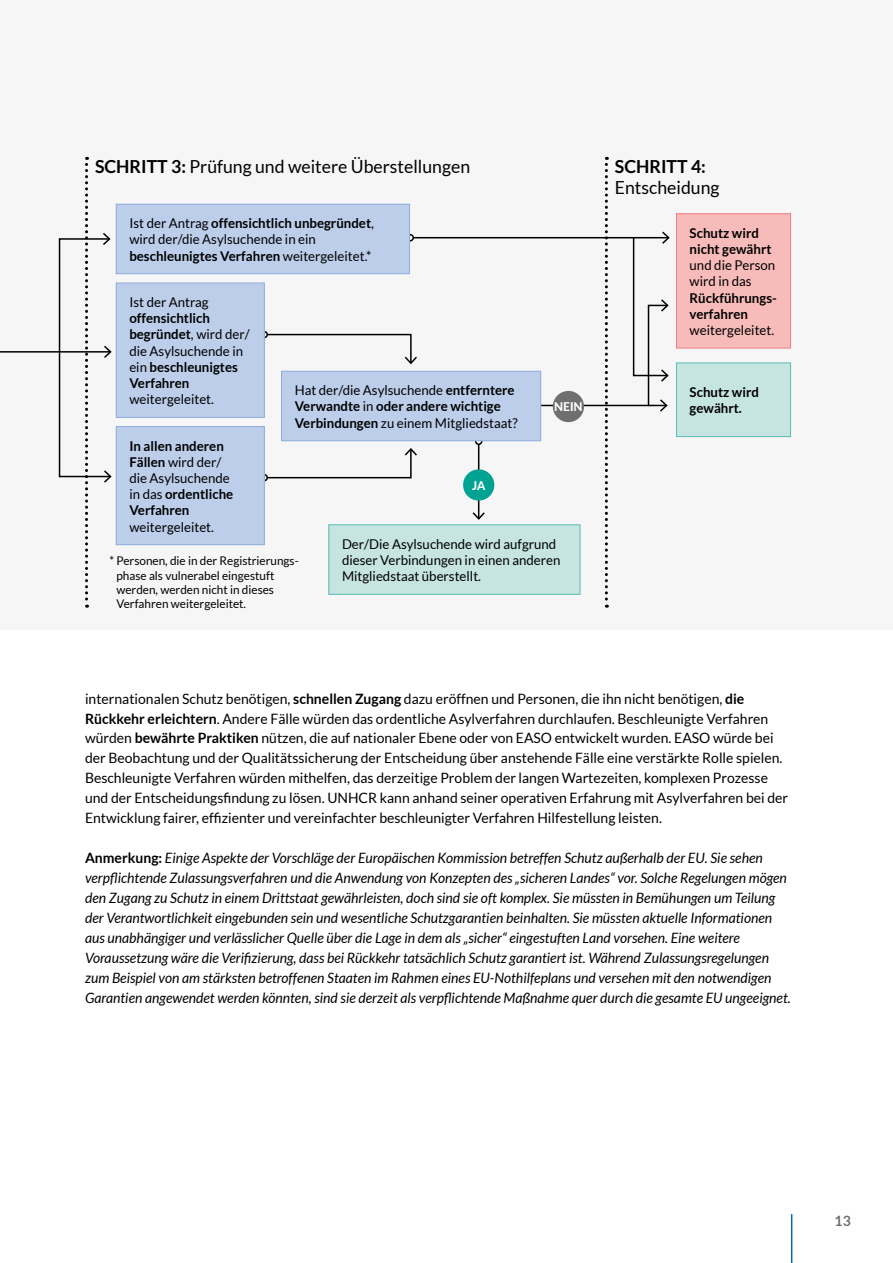
<style>
.page{position:relative;width:893px;height:1263px;background:#fff}
.page>*{position:absolute;margin:0;border:0;box-sizing:border-box;transform-origin:0 0}
.t1{font:18px "Lato";color:#000}
.t2{font:700 18px "Lato";color:#000}
.t3{font:italic 14.25px/20px "Lato";color:#000}
.t4{font:14.25px/20px "Lato";color:#000}
.t5{font:700 14.25px "Lato";color:#706f6f}
.t6{font:700 13.5px/16.2px "Lato";color:#000}
.t7{font:13.5px/16.2px "Lato";color:#000}
.t8{font:12px/14.4px "Lato";color:#000}
.t9{font:800 12px "Lato";color:#fff}
.s1{font-weight:700}
.s2{font-weight:400}
.s3{font-weight:700;font-style:normal}
</style>
<div class="page">
<hr style="left:791px;top:1214px;width:1px;height:49px;background:#006ab4">
<div style="left:0;top:0;width:893px;height:629px;background:#f6f6f6"></div>
<svg style="left:605px;top:157px;width:3px;height:451px"></svg>
<hr style="left:0;top:351px;width:111px;height:2px;background:#000">
<svg style="left:58px;top:157px;width:54px;height:451px"></svg>
<hr style="left:413px;top:237px;width:256px;height:1px;background:#000">
<div style="left:406px;top:234px;width:8px;height:7px;border:2px solid #000;border-radius:50%"></div>
<div style="left:260px;top:331px;width:8px;height:7px;border:2px solid #000;border-radius:50%"></div>
<svg style="left:266px;top:333px;width:151px;height:32px"></svg>
<div style="left:260px;top:474px;width:8px;height:7px;border:2px solid #000;border-radius:50%"></div>
<svg style="left:266px;top:448px;width:151px;height:31px"></svg>
<hr style="left:478px;top:444px;width:1px;height:75px;background:#000">
<div style="left:475px;top:438px;width:7px;height:7px;border:2px solid #000;border-radius:50%"></div>
<svg style="left:472px;top:511px;width:13px;height:9px"></svg>
<hr style="left:540px;top:405px;width:126px;height:1px;background:#000">
<svg style="left:632px;top:231px;width:38px;height:181px"></svg>
<div style="left:116px;top:204px;width:294px;height:70px;background:#bdceeb"></div>
<div style="left:116px;top:204px;width:294px;height:70px;border:1px solid #8daedc"></div>
<div style="left:676px;top:214px;width:114px;height:134px;background:#f7bcba"></div>
<div style="left:676px;top:213px;width:115px;height:135px;border:1px solid #f08286"></div>
<div style="left:676px;top:363px;width:114px;height:74px;background:#c6e4e0"></div>
<div style="left:676px;top:362px;width:115px;height:75px;border:1px solid #5bbdb3"></div>
<div style="left:116px;top:283px;width:148px;height:134px;background:#bdceeb"></div>
<div style="left:116px;top:283px;width:149px;height:135px;border:1px solid #8daedc"></div>
<div style="left:282px;top:371px;width:259px;height:70px;background:#bdceeb"></div>
<div style="left:281px;top:371px;width:260px;height:70px;border:1px solid #8daedc"></div>
<div style="left:116px;top:427px;width:148px;height:118px;background:#bdceeb"></div>
<div style="left:116px;top:426px;width:149px;height:119px;border:1px solid #8daedc"></div>
<div style="left:329px;top:525px;width:251px;height:69px;background:#c6e4e0"></div>
<div style="left:328px;top:524px;width:252px;height:71px;border:1px solid #5bbdb3"></div>
<div style="left:463px;top:469px;width:31px;height:32px;background:#00a291;border-radius:50%"></div>
<div style="left:553px;top:391px;width:31px;height:31px;background:#706f6f;border-radius:50%"></div>
<p class="t1" style="left:95px;top:156px;width:377px"><span class="s1">SCHRITT 3:</span> Prüfung und weitere Überstellungen</p>
<p class="t2" style="left:615px;top:156px;width:93px">SCHRITT 4:</p>
<p class="t1" style="left:615px;top:177px;width:106px">Entscheidung</p>
<p class="t7" style="left:129px;top:215px;width:246px">Ist der Antrag <span class="s1">offensichtlich unbegründet</span>, wird der/die Asylsuchende in ein <span class="s1">beschleunigtes Verfahren</span> weitergeleitet.*</p>
<p class="t6" style="left:690px;top:225px;width:83px">Schutz wird nicht gewährt</p>
<p class="t7" style="left:690px;top:257px;width:87px">und die Person wird in das</p>
<p class="t6" style="left:690px;top:289px;width:89px">Rückführungs&shy;verfahren</p>
<p class="t7" style="left:690px;top:322px;width:86px">weitergeleitet.</p>
<p class="t7" style="left:129px;top:294px;width:81px">Ist der Antrag</p>
<p class="t6" style="left:129px;top:310px;width:122px">offensichtlich begründet<span class="s2">, wird der/ die Asylsuchende in ein</span> beschleunigtes<br>Verfahren</p>
<p class="t7" style="left:129px;top:391px;width:86px">weitergeleitet.</p>
<p class="t6" style="left:295px;top:382px;width:224px"><span class="s2">Hat der/die Asylsuchende</span> entferntere<br>Verwandte <span class="s2">in</span> oder andere wichtige<br>Verbindungen <span class="s2">zu einem Mitgliedstaat?</span></p>
<p class="t6" style="left:129px;top:437px;width:105px">In allen anderen<br>Fällen <span class="s2">wird der/ die Asylsuchende in das</span> ordentliche<br>Verfahren</p>
<p class="t7" style="left:129px;top:518px;width:86px">weitergeleitet.</p>
<p class="t7" style="left:342px;top:536px;width:220px">Der/Die Asylsuchende wird aufgrund dieser Verbindungen in einen anderen<br>Mitgliedstaat überstellt.</p>
<p class="t6" style="left:690px;top:384px;width:71px">Schutz wird gewährt.</p>
<p class="t9" style="left:554px;top:398px;width:30px">NEIN</p>
<p class="t9" style="left:472px;top:476px;width:15px">JA</p>
<p class="t8" style="left:116px;top:554px;width:184px;text-indent:-7px">* Personen, die in der Registrierungs&shy;phase als vulnerabel eingestuft werden, werden nicht in dieses<br>Verfahren weitergeleitet.</p>
<p class="t4" style="left:85px;top:688px;width:705px">internationalen Schutz benötigen, <span class="s1">schnellen Zugang</span> dazu eröffnen und Personen, die ihn nicht benötigen, <span class="s1">die Rückkehr erleichtern</span>. Andere Fälle würden das ordentliche Asylverfahren durchlaufen. Beschleunigte Verfahren würden <span class="s1">bewährte Praktiken</span> nützen, die auf nationaler Ebene oder von EASO entwickelt wurden. EASO würde bei der Beobachtung und der Qualitätssicherung der Entscheidung über anstehende Fälle eine verstärkte Rolle spielen.<br>Beschleunigte Verfahren würden mithelfen, das derzeitige Problem der langen Wartezeiten, komplexen Prozesse und der Entscheidungsfindung zu lösen. UNHCR kann anhand seiner operativen Erfahrung mit Asylverfahren bei der Entwicklung fairer, effizienter und vereinfachter beschleunigter Verfahren Hilfestellung leisten.</p>
<p class="t3" style="left:85px;top:848px;width:707px"><span class="s3">Anmerkung:</span> Einige Aspekte der Vorschläge der Europäischen Kommission betreffen Schutz außerhalb der EU. Sie sehen verpflichtende Zulassungsverfahren und die Anwendung von Konzepten des „sicheren Landes“ vor. Solche Regelungen mögen den Zugang zu Schutz in einem Drittstaat gewährleisten, doch sind sie oft komplex. Sie müssten in Bemühungen um Teilung der Verantwortlichkeit eingebunden sein und wesentliche Schutzgarantien beinhalten. Sie müssten aktuelle Informationen aus unabhängiger und verlässlicher Quelle über die Lage in dem als „sicher“ eingestuften Land vorsehen. Eine weitere Voraussetzung wäre die Verifizierung, dass bei Rückkehr tatsächlich Schutz garantiert ist. Während Zulassungsregelungen zum Beispiel von am stärksten betroffenen Staaten im Rahmen eines EU-Nothilfeplans und versehen mit den notwendigen Garantien angewendet werden könnten, sind sie derzeit als verpflichtende Maßnahme quer durch die gesamte EU ungeeignet.</p>
<p class="t5" style="left:835px;top:1212px;width:18px">13</p>
</div>
